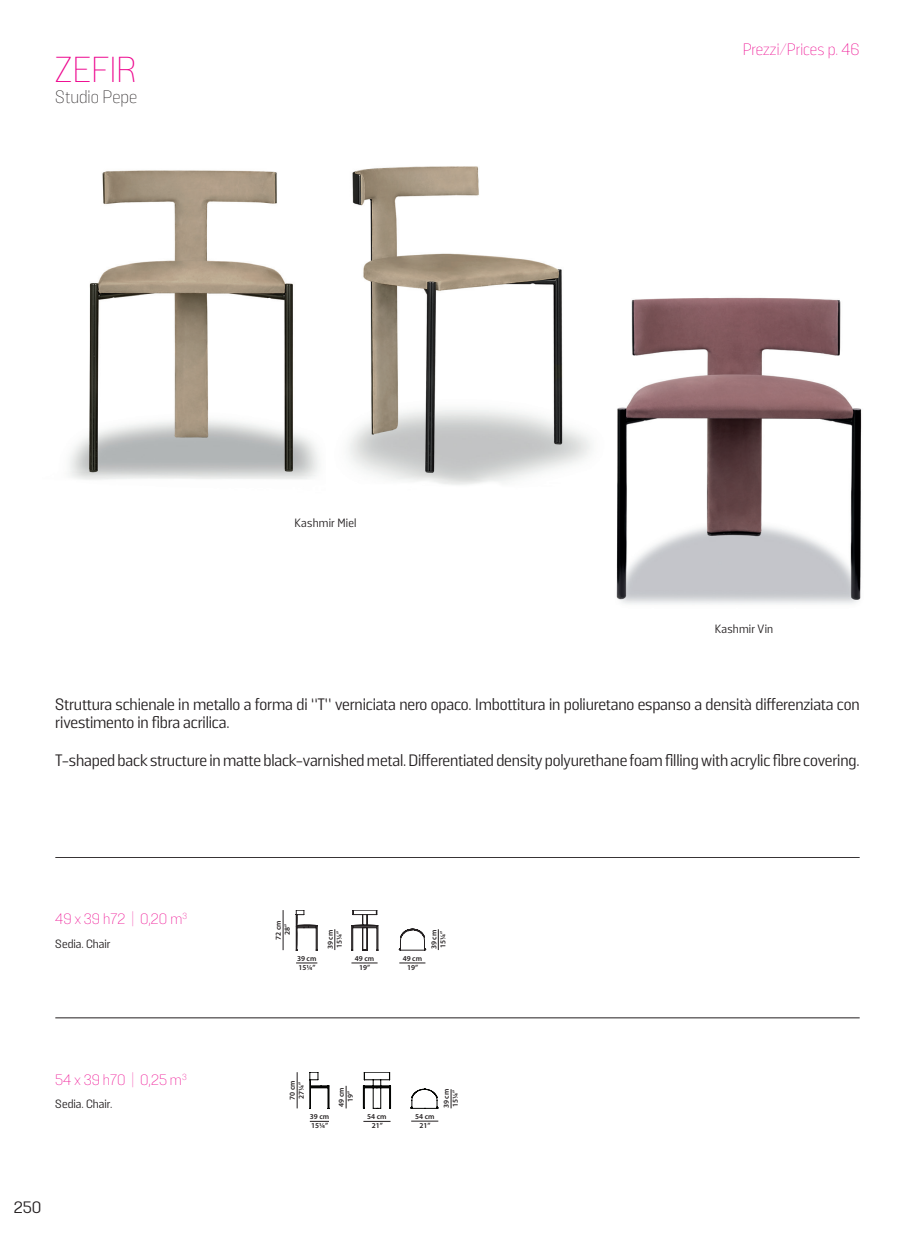
<style>
.page{position:relative;width:915px;height:1234px;background:#fff}
.page>*{position:absolute;margin:0;border:0;box-sizing:border-box;transform-origin:0 0}
.t1{font:200 36px "Solido";letter-spacing:.005em;color:#ed028c}
.t2{font:200 18px "Solido";letter-spacing:-.005em;color:#231f20}
.t3{font:16.5px/18.8px "Solido";letter-spacing:-.01em;color:#231f20}
.t4{font:200 16.5px "Solido";color:#ed028c}
.t5{font:200 15px "Solido";color:#ed028c}
.t6{font:12px "Solido";letter-spacing:.01em;color:#231f20}
.t7{font:600 7.5px/9px "Myriad Pro";color:#231f20;text-align:center}
</style>
<div class="page">
<hr style="left:55px;top:857px;width:804px;height:1px;background:#231f20">
<hr style="left:55px;top:1017px;width:804px;height:1px;background:#231f20">
<hr style="left:283px;top:909px;width:1px;height:40px;background:#231f20">
<svg style="left:296px;top:962px;width:21px;height:1px"></svg>
<svg style="left:351px;top:962px;width:26px;height:1px"></svg>
<svg style="left:399px;top:962px;width:26px;height:1px"></svg>
<svg style="left:438px;top:929px;width:1px;height:20px"></svg>
<svg style="left:296px;top:910px;width:130px;height:40px"></svg>
<hr style="left:297px;top:1071px;width:1px;height:37px;background:#231f20">
<svg style="left:310px;top:1120px;width:19px;height:1px"></svg>
<svg style="left:363px;top:1120px;width:27px;height:1px"></svg>
<svg style="left:411px;top:1120px;width:27px;height:1px"></svg>
<svg style="left:450px;top:1089px;width:1px;height:19px"></svg>
<svg style="left:309px;top:1072px;width:129px;height:36px"></svg>
<img style="left:69px;top:166px;width:522px;height:319px">
<img style="left:616px;top:297px;width:246px;height:307px">
<p class="t1" style="left:55px;top:49px;width:83px">ZEFIR</p>
<p class="t2" style="left:55px;top:86px;width:83px">Studio Pepe</p>
<p class="t4" style="left:742px;top:40px;width:118px">Prezzi/Prices p. 46</p>
<p class="t6" style="left:294px;top:516px;width:63px">Kashmir Miel</p>
<p class="t6" style="left:714px;top:622px;width:60px">Kashmir Vin</p>
<p class="t3" style="left:55px;top:695px;width:805px">Struttura schienale in metallo a forma di “T” verniciata nero opaco. Imbottitura in poliuretano espanso a densità differenziata con rivestimento in fibra acrilica.</p>
<p class="t3" style="left:55px;top:751px;width:805px">T-shaped back structure in matte black-varnished metal. Differentiated density polyurethane foam filling with acrylic fibre covering.</p>
<p class="t5" style="left:55px;top:910px;width:133px">49 x 39 h72 | 0,20 m<sup>3</sup></p>
<p class="t6" style="left:55px;top:936px;width:57px">Sedia. Chair</p>
<p class="t5" style="left:55px;top:1070px;width:133px">54 x 39 h70 | 0,25 m<sup>3</sup></p>
<p class="t6" style="left:55px;top:1096px;width:58px">Sedia. Chair.</p>
<p class="t3" style="left:14px;top:1197px;width:29px">250</p>
<p class="t7" style="left:273px;top:939px;width:21px;rotate:-90deg">72 cm<br>28”</p>
<p class="t7" style="left:325px;top:949px;width:21px;text-align:left;rotate:-90deg">39 cm<br>15¼”</p>
<p class="t7" style="left:429px;top:949px;width:21px;text-align:left;rotate:-90deg">39 cm<br>15¼”</p>
<p class="t7" style="left:297px;top:953px;width:21px;text-align:left">39 cm<br>15¼”</p>
<p class="t7" style="left:355px;top:953px;width:21px">49 cm<br>19”</p>
<p class="t7" style="left:402px;top:953px;width:21px">49 cm<br>19”</p>
<p class="t7" style="left:287px;top:1099px;width:21px;text-align:left;rotate:-90deg">70 cm<br>27¼”</p>
<p class="t7" style="left:336px;top:1106px;width:21px;rotate:-90deg">49 cm<br>19”</p>
<p class="t7" style="left:309px;top:1111px;width:21px;text-align:left">39 cm<br>15¼”</p>
<p class="t7" style="left:367px;top:1111px;width:21px">54 cm<br>21”</p>
<p class="t7" style="left:415px;top:1111px;width:21px">54 cm<br>21”</p>
<p class="t7" style="left:441px;top:1108px;width:21px;text-align:left;rotate:-90deg">39 cm<br>15¼”</p>
</div>
